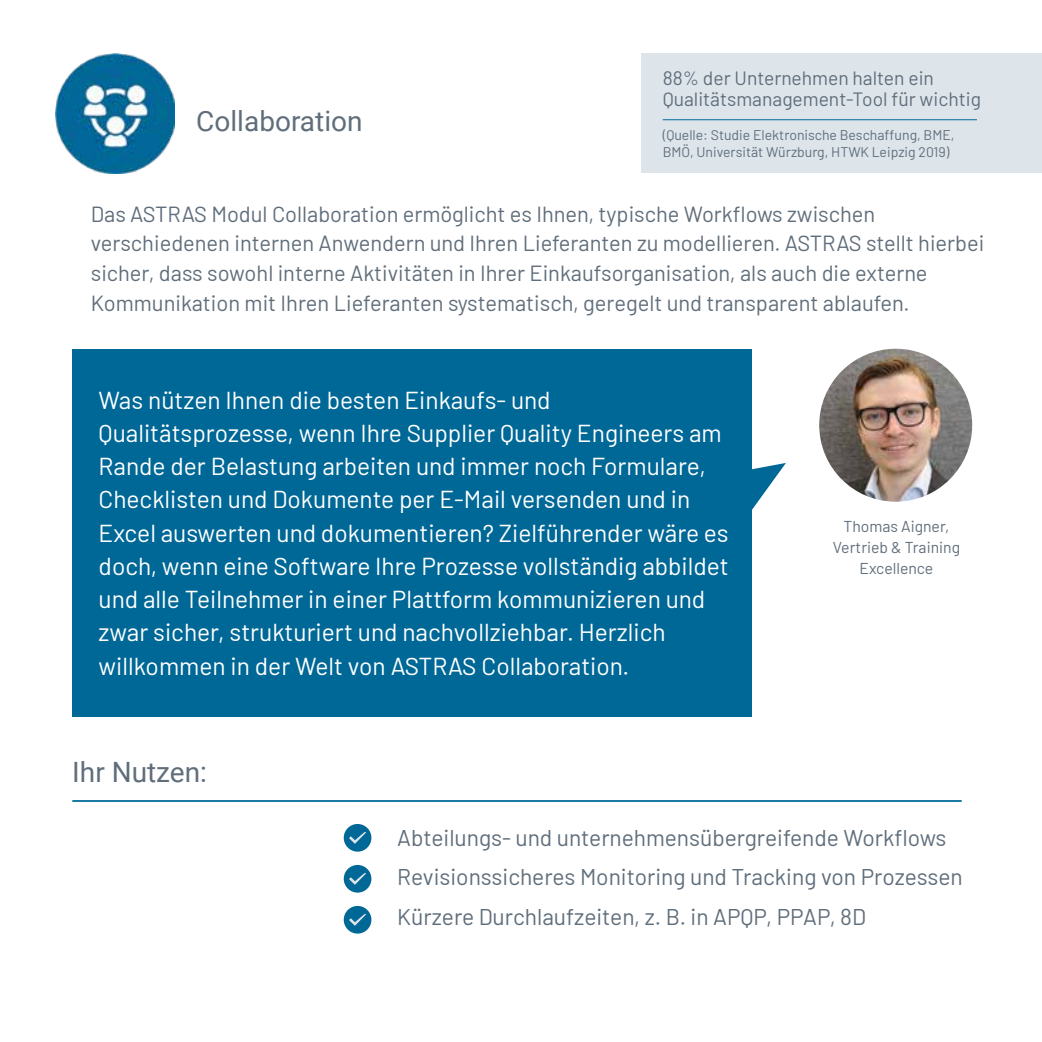
<style>
.page{position:relative;width:1042px;height:1042px;background:#fff}
.page>*{position:absolute;margin:0;border:0;box-sizing:border-box;transform-origin:0 0}
.t1{font:28px "Roboto";color:#606e7b}
.t2{font:24.5px/33.2px "Barlow";color:#fff}
.t3{font:22.75px/39.7px "Barlow";color:#606e7b}
.t4{font:21.88px/29.8px "Barlow";color:#606e7b}
.t5{font:19.25px/21px "Barlow";color:#606e7b}
.t6{font:15.75px/21px "Barlow";color:#606e7b;text-align:center}
.t7{font:14px/17.5px "Barlow";color:#606e7b}
</style>
<div class="page">
<hr style="left:72px;top:800px;width:889px;height:2px;background:#006897">
<img style="left:819px;top:349px;width:153px;height:153px;border-radius:76px">
<div style="left:72px;top:349px;width:679px;height:367px;background:#006897"></div>
<svg style="left:751px;top:463px;width:35px;height:64px"></svg>
<div style="left:641px;top:54px;width:401px;height:119px;background:#dde5eb"></div>
<hr style="left:663px;top:119px;width:314px;height:1px;background:#006897">
<div style="left:344px;top:824px;width:27px;height:27px;background:#006897;border-radius:50%"></div>
<svg style="left:349px;top:832px;width:17px;height:12px"></svg>
<div style="left:344px;top:865px;width:27px;height:27px;background:#006897;border-radius:50%"></div>
<svg style="left:349px;top:873px;width:17px;height:12px"></svg>
<div style="left:344px;top:906px;width:27px;height:27px;background:#006897;border-radius:50%"></div>
<svg style="left:349px;top:913px;width:17px;height:12px"></svg>
<img style="left:55px;top:54px;width:120px;height:120px">
<p class="t1" style="left:196px;top:101px;width:168px">Collaboration</p>
<p class="t5" style="left:663px;top:66px;width:320px">88% der Unternehmen halten ein<br>Qualitätsmanagement-Tool für wichtig</p>
<p class="t7" style="left:663px;top:125px;width:293px">(Quelle: Studie Elektronische Beschaffung, BME,<br>BMÖ, Universität Würzburg, HTWK Leipzig 2019)</p>
<p class="t4" style="left:91px;top:197px;width:895px">Das ASTRAS Modul Collaboration ermöglicht es Ihnen, typische Workflows zwischen verschiedenen internen Anwendern und Ihren Lieferanten zu modellieren. ASTRAS stellt hierbei sicher, dass sowohl interne Aktivitäten in Ihrer Einkaufsorganisation, als auch die externe Kommunikation mit Ihren Lieferanten systematisch, geregelt und transparent ablaufen.</p>
<p class="t2" style="left:99px;top:381px;width:631px">Was nützen Ihnen die besten Einkaufs- und Qualitätsprozesse, wenn Ihre Supplier Quality Engineers am Rande der Belastung arbeiten und immer noch Formulare, Checklisten und Dokumente per E-Mail versenden und in Excel auswerten und dokumentieren? Zielführender wäre es doch, wenn eine Software Ihre Prozesse vollständig abbildet und alle Teilnehmer in einer Plattform kommunizieren und zwar sicher, strukturiert und nachvollziehbar. Herzlich willkommen in der Welt von ASTRAS Collaboration.</p>
<p class="t1" style="left:72px;top:753px;width:136px">Ihr Nutzen:</p>
<p class="t6" style="left:833px;top:515px;width:129px">Thomas Aigner,<br>Vertrieb &amp; Training<br>Excellence</p>
<p class="t3" style="left:397px;top:816px;width:567px">Abteilungs- und unternehmensübergreifende Workflows<br>Revisionssicheres Monitoring und Tracking von Prozessen<br>Kürzere Durchlaufzeiten, z. B. in APQP, PPAP, 8D</p>
</div>
